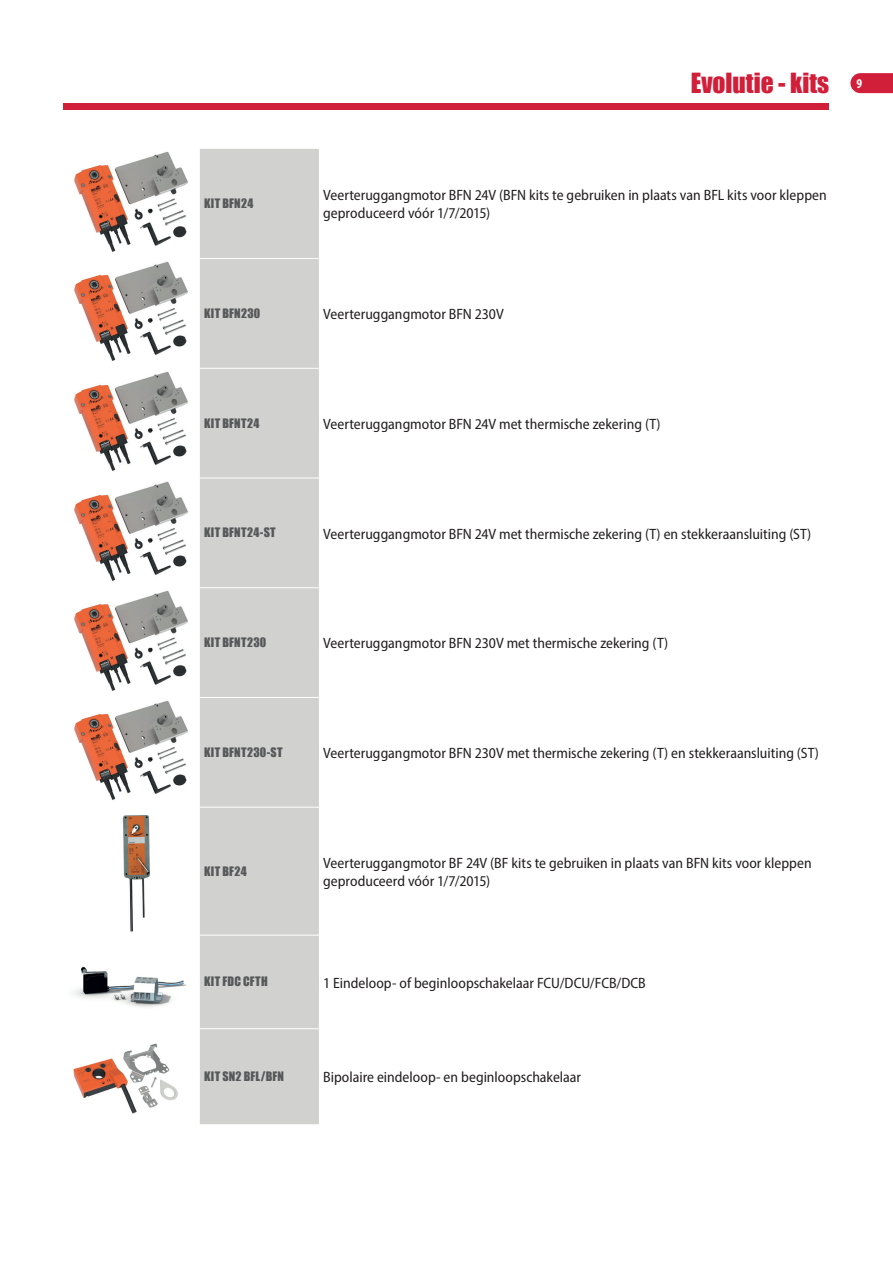
<style>
.page{position:relative;width:893px;height:1263px;background:#fff}
.page>*{position:absolute;margin:0;border:0;box-sizing:border-box;transform-origin:0 0}
.t1{font:25.5px "Impact";color:#d11e39}
.t2{font:semi-condensed 15px/18px "Myriad Pro";color:#231f20}
.t3{font:12px "Impact";letter-spacing:.025em;color:#57585a}
</style>
<div class="page">
<div style="left:64px;top:103px;width:765px;height:6px;background:#d11e39"></div>
<svg style="left:850px;top:73px;width:43px;height:20px"></svg>
<div style="left:200px;top:149px;width:119px;height:975px;background:#d1d1d0"></div>
<hr style="left:200px;top:258px;width:119px;height:1px;background:#fff">
<hr style="left:200px;top:368px;width:119px;height:1px;background:#fff">
<hr style="left:200px;top:478px;width:119px;height:1px;background:#fff">
<hr style="left:200px;top:587px;width:119px;height:1px;background:#fff">
<hr style="left:200px;top:697px;width:119px;height:1px;background:#fff">
<hr style="left:200px;top:807px;width:119px;height:1px;background:#fff">
<hr style="left:200px;top:935px;width:119px;height:1px;background:#fff">
<hr style="left:200px;top:1028px;width:119px;height:1px;background:#fff">
<img style="left:74px;top:151px;width:114px;height:649px">
<div style="left:204px;top:197px;width:115px;height:15px;background:#d1d1d0"></div>
<div style="left:204px;top:306px;width:115px;height:15px;background:#d1d1d0"></div>
<div style="left:204px;top:416px;width:115px;height:15px;background:#d1d1d0"></div>
<div style="left:204px;top:526px;width:115px;height:15px;background:#d1d1d0"></div>
<div style="left:204px;top:636px;width:115px;height:15px;background:#d1d1d0"></div>
<div style="left:204px;top:745px;width:115px;height:15px;background:#d1d1d0"></div>
<img style="left:122px;top:815px;width:28px;height:117px">
<div style="left:204px;top:864px;width:115px;height:15px;background:#d1d1d0"></div>
<img style="left:73px;top:966px;width:114px;height:148px">
<div style="left:204px;top:975px;width:115px;height:15px;background:#d1d1d0"></div>
<div style="left:204px;top:1070px;width:115px;height:15px;background:#d1d1d0"></div>
<h1 class="t1" style="left:691px;top:63px;width:173px">Evolutie - kits <sup>9</sup></h1>
<p class="t3" style="left:204px;top:194px;width:51px">KIT BFN24</p>
<p class="t2" style="left:323px;top:186px;width:505px">Veerteruggangmotor BFN 24V (BFN kits te gebruiken in plaats van BFL kits voor kleppen geproduceerd vóór 1/7/2015)</p>
<p class="t3" style="left:204px;top:304px;width:58px">KIT BFN230</p>
<p class="t2" style="left:323px;top:305px;width:182px">Veerteruggangmotor BFN 230V</p>
<p class="t3" style="left:204px;top:414px;width:57px">KIT BFNT24</p>
<p class="t2" style="left:323px;top:414px;width:339px">Veerteruggangmotor BFN 24V met thermische zekering (T)</p>
<p class="t3" style="left:204px;top:523px;width:73px">KIT BFNT24-ST</p>
<p class="t2" style="left:323px;top:524px;width:490px">Veerteruggangmotor BFN 24V met thermische zekering (T) en stekkeraansluiting (ST)</p>
<p class="t3" style="left:204px;top:633px;width:64px">KIT BFNT230</p>
<p class="t2" style="left:323px;top:634px;width:347px">Veerteruggangmotor BFN 230V met thermische zekering (T)</p>
<p class="t3" style="left:204px;top:743px;width:80px">KIT BFNT230-ST</p>
<p class="t2" style="left:323px;top:744px;width:497px">Veerteruggangmotor BFN 230V met thermische zekering (T) en stekkeraansluiting (ST)</p>
<p class="t3" style="left:204px;top:862px;width:44px">KIT BF24</p>
<p class="t2" style="left:323px;top:853px;width:490px">Veerteruggangmotor BF 24V (BF kits te gebruiken in plaats van BFN kits voor kleppen geproduceerd vóór 1/7/2015)</p>
<p class="t3" style="left:204px;top:972px;width:65px">KIT FDC CFTH</p>
<p class="t2" style="left:323px;top:973px;width:324px">1 Eindeloop- of beginloopschakelaar FCU/DCU/FCB/DCB</p>
<p class="t3" style="left:204px;top:1067px;width:82px">KIT SN2 BFL/BFN</p>
<p class="t2" style="left:323px;top:1068px;width:259px">Bipolaire eindeloop- en beginloopschakelaar</p>
</div>
